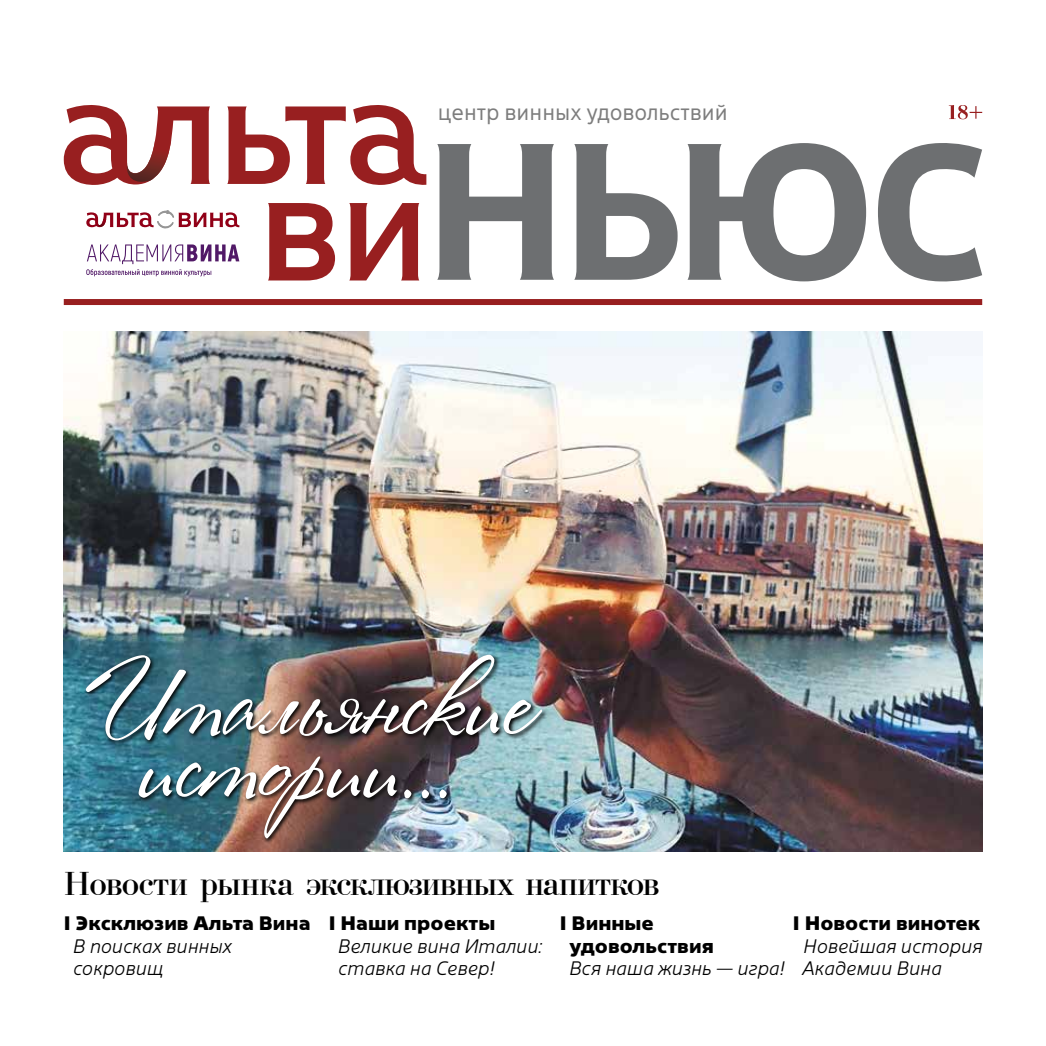
<style>
.page{position:relative;width:1046px;height:1046px;background:#fff}
.page>*{position:absolute;margin:0;border:0;box-sizing:border-box;transform-origin:0 0}
.t1{font:100.8px "Rosa Marena";color:#fff}
.t2{font:35.25px "Bodoni CTT";letter-spacing:-.02em;color:#000}
.t3{font:22.5px "Tecla";color:#7d7d7d}
.t4{font:italic 300 19.5px/22.5px "Tecla";color:#000}
.t5{font:900 19.5px/22.5px "Tecla";color:#000}
</style>
<div class="page">
<div style="left:64px;top:299px;width:918px;height:6px;background:#981f20"></div>
<svg style="left:227px;top:105px;width:199px;height:80px"></svg>
<svg style="left:437px;top:144px;width:117px;height:136px"></svg>
<svg style="left:268px;top:203px;width:67px;height:77px"></svg>
<svg style="left:349px;top:203px;width:70px;height:77px"></svg>
<svg style="left:63px;top:105px;width:147px;height:80px"></svg>
<svg style="left:574px;top:144px;width:104px;height:136px"></svg>
<svg style="left:688px;top:143px;width:178px;height:138px"></svg>
<svg style="left:878px;top:143px;width:104px;height:139px"></svg>
<svg style="left:86px;top:210px;width:153px;height:18px"></svg>
<svg style="left:949px;top:105px;width:33px;height:14px"></svg>
<img style="left:64px;top:332px;width:918px;height:519px">
<img style="left:84px;top:653px;width:464px;height:93px">
<img style="left:137px;top:755px;width:316px;height:90px">
<svg style="left:86px;top:244px;width:153px;height:32px"></svg>
<p class="t3" style="left:438px;top:100px;width:291px">центр винных удовольствий</p>
<h1 class="t1" style="left:84px;top:640px;width:448px">Итальянские</h1>
<h1 class="t1" style="left:136px;top:703px;width:317px">истории...</h1>
<h2 class="t2" style="left:64px;top:865px;width:597px">Новости рынка эксклюзивных напитков</h2>
<p class="t5" style="left:64px;top:912px;width:248px">I Эксклюзив Альта Вина</p>
<p class="t4" style="left:72px;top:935px;width:160px">В поисках винных сокровищ</p>
<p class="t5" style="left:329px;top:912px;width:168px">I Наши проекты</p>
<p class="t4" style="left:337px;top:935px;width:206px">Великие вина Италии: ставка на Север!</p>
<p class="t5" style="left:570px;top:912px;width:146px;text-indent:-10px">I Винные удовольствия</p>
<p class="t4" style="left:568px;top:957px;width:217px">Вся наша жизнь — игра!</p>
<p class="t5" style="left:793px;top:912px;width:189px">I Новости винотек</p>
<p class="t4" style="left:801px;top:935px;width:182px">Новейшая история<br>Академии Вина</p>
</div>
